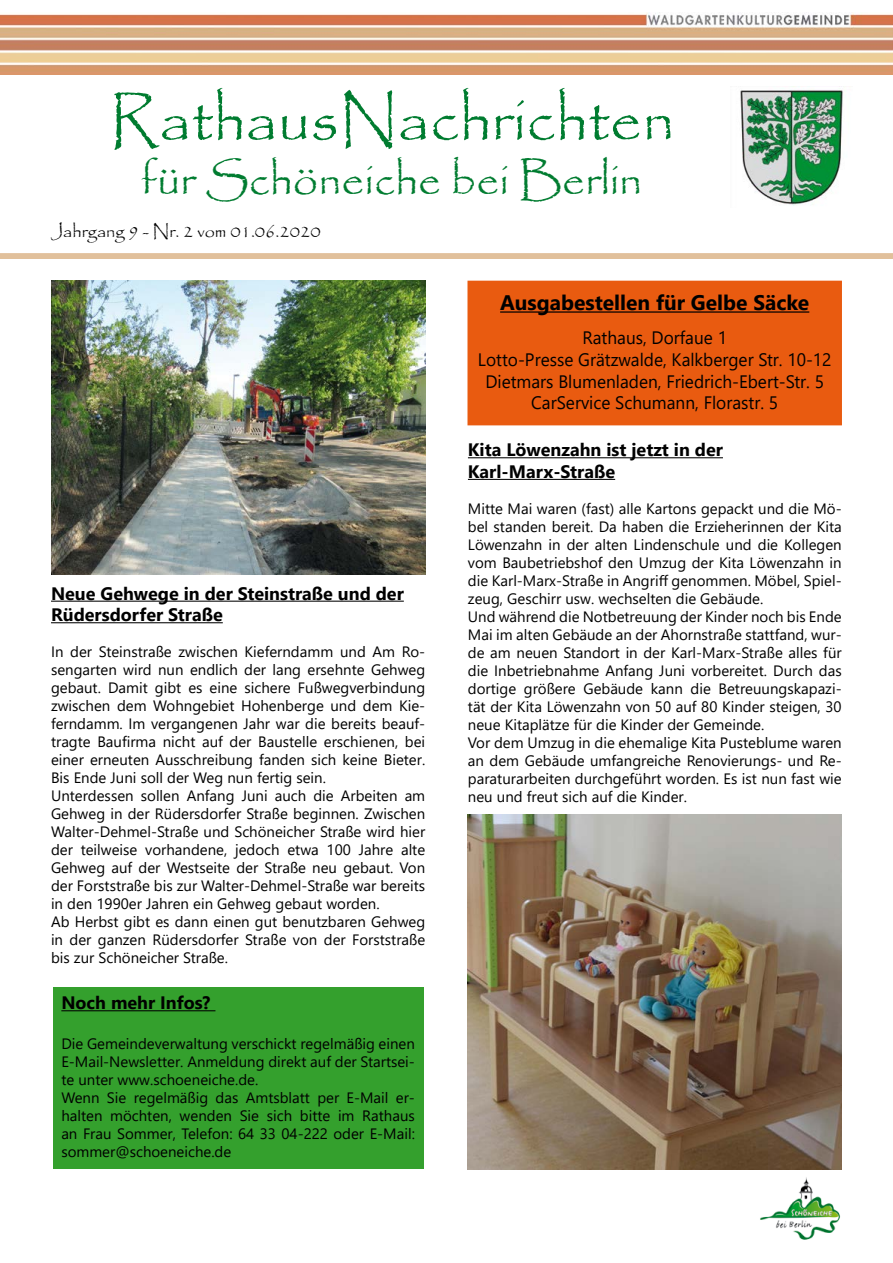
<style>
.page{position:relative;width:893px;height:1263px;background:#fff}
.page>*{position:absolute;margin:0;border:0;box-sizing:border-box;transform-origin:0 0}
.t1{font:63px "Papyrus";color:#007c30}
.t2{font:45px "Papyrus";color:#007c30}
.t3{font:700 21px "Segoe UI";color:#000}
.t4{font:18px/21.6px "Segoe UI";color:#000;text-align:center;scale:.96 1}
.t5{font:700 18px/21.6px "Segoe UI";color:#000}
.t6{font:18px "Papyrus";color:#000}
.t7{font:15px/18px "Segoe UI";color:#000}
</style>
<div class="page">
<img style="left:740px;top:86px;width:103px;height:120px">
<img style="left:760px;top:1177px;width:81px;height:63px">
<img style="left:0;top:13px;width:893px;height:61px">
<hr style="left:468px;top:457px;width:255px;height:1px;background:#000">
<hr style="left:468px;top:479px;width:147px;height:1px;background:#000">
<div style="left:53px;top:987px;width:370px;height:182px;background:#34a02d"></div>
<hr style="left:61px;top:1010px;width:154px;height:1px;background:#000">
<hr style="left:51px;top:601px;width:353px;height:1px;background:#000">
<hr style="left:51px;top:622px;width:172px;height:1px;background:#000">
<img style="left:51px;top:281px;width:374px;height:293px">
<img style="left:467px;top:814px;width:375px;height:355px">
<div style="left:468px;top:281px;width:373px;height:144px;background:#e95b10"></div>
<hr style="left:500px;top:311px;width:309px;height:2px;background:#000">
<h1 class="t1" style="left:109px;top:81px;width:567px">RathausNachrichten</h1>
<h2 class="t2" style="left:141px;top:152px;width:502px">für Schöneiche bei Berlin</h2>
<p class="t6" style="left:51px;top:220px;width:271px">Jahrgang 9 - Nr. 2 vom 01.06.2020</p>
<p class="t5" style="left:51px;top:581px;width:354px">Neue Gehwege in der Steinstraße und der<br>Rüdersdorfer Straße</p>
<p class="t7" style="left:51px;top:641px;width:376px">In der Steinstraße zwischen Kieferndamm und Am Ro&shy;sengarten wird nun endlich der lang ersehnte Gehweg gebaut. Damit gibt es eine sichere Fußwegverbindung zwischen dem Wohngebiet Hohenberge und dem Kie&shy;ferndamm. Im vergangenen Jahr war die bereits beauf&shy;tragte Baufirma nicht auf der Baustelle erschienen, bei einer erneuten Ausschreibung fanden sich keine Bieter.<br>Bis Ende Juni soll der Weg nun fertig sein.<br>Unterdessen sollen Anfang Juni auch die Arbeiten am Gehweg in der Rüdersdorfer Straße beginnen. Zwischen Walter-Dehmel-Straße und Schöneicher Straße wird hier der teilweise vorhandene, jedoch etwa 100 Jahre alte Gehweg auf der Westseite der Straße neu gebaut. Von der Forststraße bis zur Walter-Dehmel-Straße war bereits in den 1990er Jahren ein Gehweg gebaut worden.<br>Ab Herbst gibt es dann einen gut benutzbaren Gehweg in der ganzen Rüdersdorfer Straße von der Forststraße bis zur Schöneicher Straße.</p>
<p class="t5" style="left:61px;top:990px;width:151px">Noch mehr Infos?</p>
<p class="t7" style="left:61px;top:1033px;width:355px">Die Gemeindeverwaltung verschickt regelmäßig einen E-Mail-Newsletter. Anmeldung direkt auf der Startsei&shy;te unter www.schoeneiche.de.<br>Wenn Sie regelmäßig das Amtsblatt per E-Mail er&shy;halten möchten, wenden Sie sich bitte im Rathaus an Frau Sommer, Telefon: 64 33 04-222 oder E-Mail: sommer@schoeneiche.de</p>
<h3 class="t3" style="left:500px;top:283px;width:311px">Ausgabestellen für Gelbe Säcke</h3>
<p class="t4" style="left:478px;top:326px;width:370px">Rathaus, Dorfaue 1<br>Lotto-Presse Grätzwalde, Kalkberger Str. 10-12<br>Dietmars Blumenladen, Friedrich-Ebert-Str. 5<br>CarService Schumann, Florastr. 5</p>
<p class="t5" style="left:468px;top:438px;width:257px">Kita Löwenzahn ist jetzt in der<br>Karl-Marx-Straße</p>
<p class="t7" style="left:468px;top:498px;width:375px">Mitte Mai waren (fast) alle Kartons gepackt und die Mö&shy;bel standen bereit. Da haben die Erzieherinnen der Kita Löwenzahn in der alten Lindenschule und die Kollegen vom Baubetriebshof den Umzug der Kita Löwenzahn in die Karl-Marx-Straße in Angriff genommen. Möbel, Spiel&shy;zeug, Geschirr usw. wechselten die Gebäude.<br>Und während die Notbetreuung der Kinder noch bis Ende Mai im alten Gebäude an der Ahornstraße stattfand, wur&shy;de am neuen Standort in der Karl-Marx-Straße alles für die Inbetriebnahme Anfang Juni vorbereitet. Durch das dortige größere Gebäude kann die Betreuungskapazi&shy;tät der Kita Löwenzahn von 50 auf 80 Kinder steigen, 30 neue Kitaplätze für die Kinder der Gemeinde.<br>Vor dem Umzug in die ehemalige Kita Pusteblume waren an dem Gebäude umfangreiche Renovierungs- und Re&shy;paraturarbeiten durchgeführt worden. Es ist nun fast wie neu und freut sich auf die Kinder.</p>
</div>
